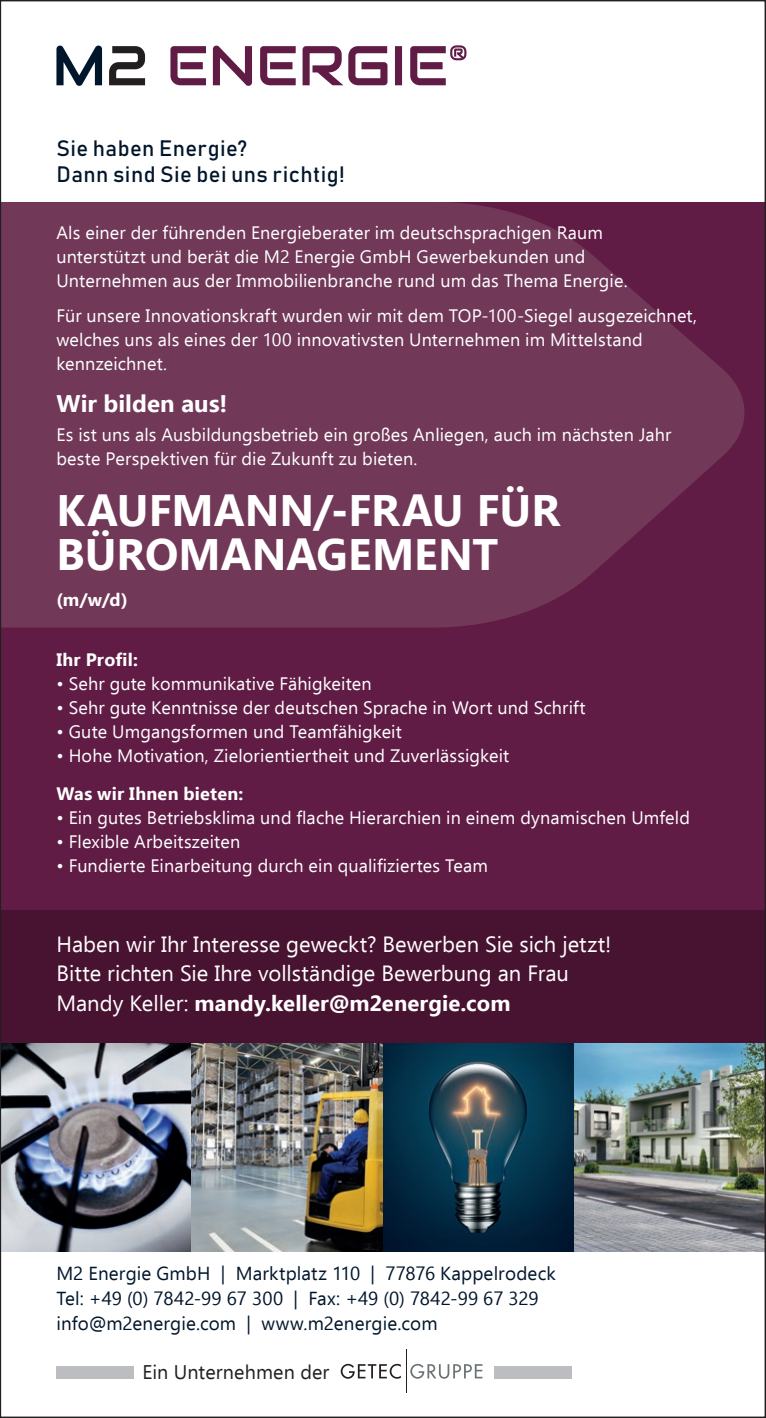
<style>
.page{position:relative;width:766px;height:1418px;background:#fff}
.page>*{position:absolute;margin:0;border:0;box-sizing:border-box;transform-origin:0 0}
.t1{font:700 44px/44px "Ebrima";color:#fff}
.t2{font:700 24px "Ebrima";color:#fff}
.t3{font:22px/29.4px "Ebrima";color:#fff}
.t4{font:22px/26px "Bahnschrift";letter-spacing:.02em;color:#02162b}
.t5{font:19.8px "Ebrima";letter-spacing:.005em;color:#231f20}
.t6{font:18.8px/25px "Ebrima";letter-spacing:.005em;color:#02162b}
.t7{font:18px/24px "Ebrima";letter-spacing:.01em;color:#fff}
.t8{font:700 18px "Ebrima";letter-spacing:.01em;color:#fff}
.s1{font-weight:700}
</style>
<div class="page">
<svg style="left:170px;top:45px;width:296px;height:41px"></svg>
<svg style="left:109px;top:46px;width:36px;height:39px"></svg>
<svg style="left:56px;top:45px;width:46px;height:41px"></svg>
<div style="left:0;top:202px;width:765px;height:841px;background:#611c46"></div>
<svg style="left:2px;top:202px;width:743px;height:425px;background:#6e3455"></svg>
<div style="left:0;top:910px;width:765px;height:133px;background:#481231"></div>
<img style="left:2px;top:1043px;width:761px;height:208px">
<div style="left:56px;top:1365px;width:78px;height:13px;background:#bcbdc0"></div>
<div style="left:494px;top:1365px;width:77px;height:13px;background:#bcbdc0"></div>
<hr style="left:405px;top:1349px;width:1px;height:44px;background:#231f20">
<svg style="left:410px;top:1363px;width:72px;height:15px"></svg>
<svg style="left:340px;top:1363px;width:61px;height:15px"></svg>
<p class="t4" style="left:56px;top:135px;width:289px">Sie haben Energie?<br>Dann sind Sie bei uns richtig!</p>
<p class="t7" style="left:56px;top:220px;width:572px">Als einer der führenden Energieberater im deutschsprachigen Raum unterstützt und berät die M2 Energie GmbH Gewerbekunden und<br>Unternehmen aus der Immobilienbranche rund um das Thema Energie.</p>
<p class="t7" style="left:56px;top:303px;width:642px">Für unsere Innovationskraft wurden wir mit dem TOP-100-Siegel ausgezeichnet, welches uns als eines der 100 innovativsten Unternehmen im Mittelstand kennzeichnet.</p>
<h2 class="t2" style="left:56px;top:385px;width:172px">Wir bilden aus!</h2>
<p class="t7" style="left:56px;top:422px;width:616px">Es ist uns als Ausbildungsbetrieb ein großes Anliegen, auch im nächsten Jahr beste Perspektiven für die Zukunft zu bieten.</p>
<h1 class="t1" style="left:56px;top:490px;width:505px">KAUFMANN/-FRAU FÜR<br>BÜROMANAGEMENT</h1>
<p class="t8" style="left:56px;top:586px;width:73px">(m/w/d)</p>
<p class="t8" style="left:56px;top:646px;width:83px">Ihr Profil:</p>
<p class="t7" style="left:56px;top:671px;width:317px">• Sehr gute kommunikative Fähigkeiten</p>
<p class="t7" style="left:56px;top:695px;width:530px">• Sehr gute Kenntnisse der deutschen Sprache in Wort und Schrift</p>
<p class="t7" style="left:56px;top:719px;width:347px">• Gute Umgangsformen und Teamfähigkeit</p>
<p class="t7" style="left:56px;top:743px;width:454px">• Hohe Motivation, Zielorientiertheit und Zuverlässigkeit</p>
<p class="t8" style="left:56px;top:780px;width:188px">Was wir Ihnen bieten:</p>
<p class="t7" style="left:56px;top:805px;width:635px">• Ein gutes Betriebsklima und flache Hierarchien in einem dynamischen Umfeld</p>
<p class="t7" style="left:56px;top:829px;width:185px">• Flexible Arbeitszeiten</p>
<p class="t7" style="left:56px;top:853px;width:433px">• Fundierte Einarbeitung durch ein qualifiziertes Team</p>
<p class="t3" style="left:56px;top:929px;width:556px">Haben wir Ihr Interesse geweckt? Bewerben Sie sich jetzt!<br>Bitte richten Sie Ihre vollständige Bewerbung an Frau<br>Mandy Keller: <span class="s1">mandy.keller@m2energie.com</span></p>
<p class="t6" style="left:56px;top:1260px;width:500px">M2 Energie GmbH | Marktplatz 110 | 77876 Kappelrodeck<br>Tel: +49 (0) 7842-99 67 300 | Fax: +49 (0) 7842-99 67 329 info@m2energie.com | www.m2energie.com</p>
<p class="t5" style="left:142px;top:1357px;width:188px">Ein Unternehmen der</p>
</div>
